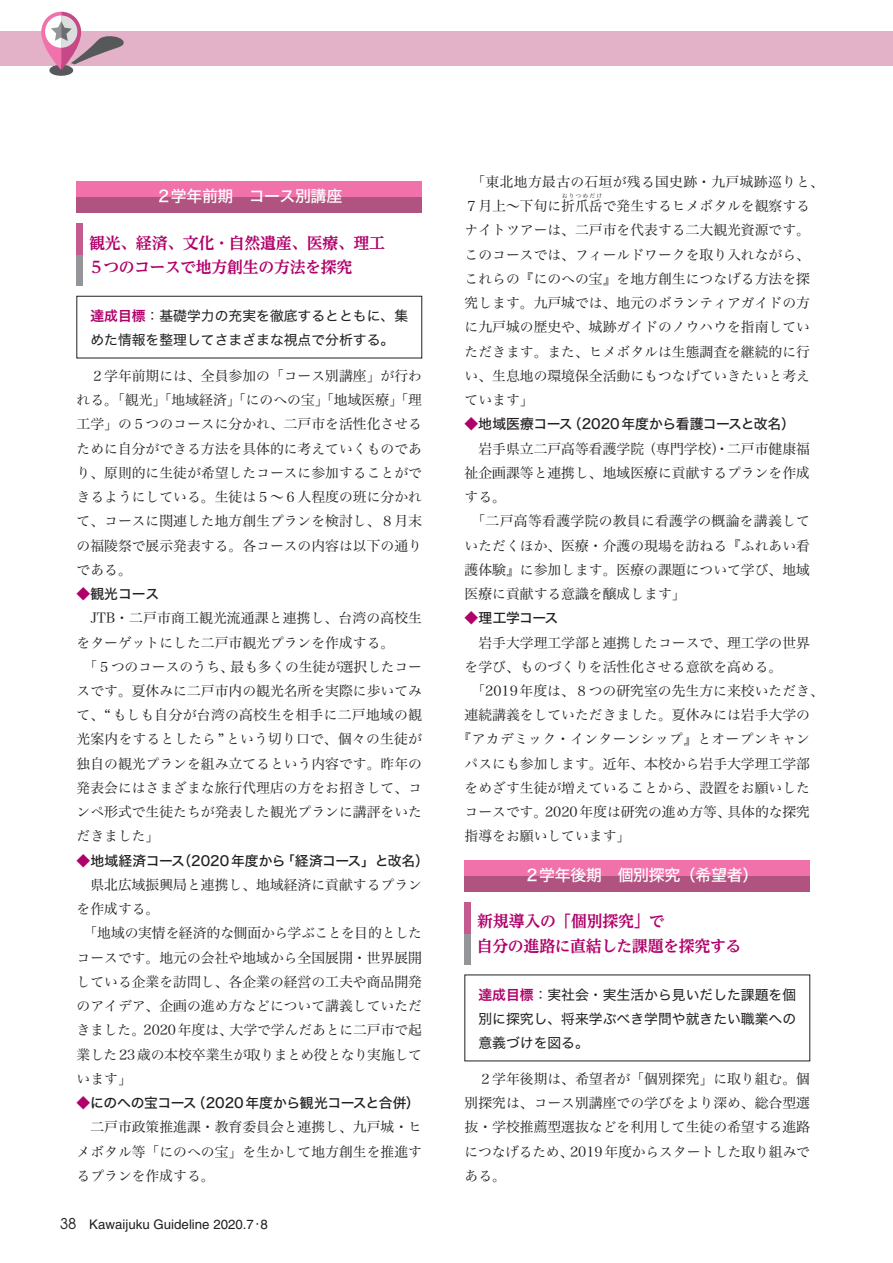
<style>
.page{position:relative;width:893px;height:1263px;background:#fff}
.page>*{position:absolute;margin:0;border:0;box-sizing:border-box;transform-origin:0 0}
.t1{font:700 15.9px/24.3px "UD Reimin Pro";letter-spacing:-.02em;color:#b0016a}
.t2{font:15.9px "Hira Kaku Std W5";letter-spacing:-.02em;color:#fff}
.t3{font:13.8px/24.3px "Hira Min Std W3";color:#231f20}
.t4{font:13.8px/24.3px "Hira Kaku Std W4";color:#231f20;text-align:justify}
.t5{font:13.8px "Hira Kaku Std W5";letter-spacing:-.015em;color:#231f20}
.t6{font:13.8px "Hira Min Std W3";letter-spacing:.02em;color:#231f20}
.t7{font:13.35px "Helvetica";color:#231f20}
.t8{font:5.85px "Hira Min Std W3";letter-spacing:.18em;color:#231f20}
.s1{font-family:"Hira Kaku Std W6";color:#b0016a}
.s2{color:#b0016a}
.s3{font-family:"Avant Garde";font-size:14.85px}
.s4{font-family:"Gothic BBB Pro";font-weight:500}
</style>
<div class="page">
<div style="left:77px;top:181px;width:345px;height:32px;background:#f171ab"></div>
<div style="left:77px;top:197px;width:345px;height:16px;background:#b15380"></div>
<div style="left:465px;top:860px;width:345px;height:31px;background:#f171ab"></div>
<div style="left:465px;top:875px;width:345px;height:16px;background:#b15380"></div>
<div style="left:465px;top:902px;width:6px;height:62px;background:#939598"></div>
<div style="left:465px;top:902px;width:6px;height:31px;background:#c45b8e"></div>
<div style="left:77px;top:223px;width:6px;height:63px;background:#939598"></div>
<div style="left:77px;top:223px;width:6px;height:31px;background:#c45b8e"></div>
<div style="left:77px;top:296px;width:345px;height:62px;border:1px solid #231f20"></div>
<div style="left:0;top:31px;width:893px;height:34px;background:#e3b2c8"></div>
<svg style="left:41px;top:12px;width:84px;height:64px"></svg>
<p class="t2" style="left:156px;top:184px;width:188px">２学年前期　コース別講座</p>
<p class="t1" style="left:89px;top:230px;width:298px">観光、経済、文化・自然遺産、医療、理工<br>５つのコースで地方創生の方法を探究</p>
<p class="t4" style="left:90px;top:303px;width:319px"><span class="s1">達成目標</span>：基礎学力の充実を徹底するとともに、集めた情報を整理してさまざまな視点で分析する。</p>
<p class="t3" style="left:77px;top:363px;width:347px;text-align:justify">　２学年前期には、全員参加の「コース別講座」が行われる。「観光」「地域経済」「にのへの宝」「地域医療」「理工学」の５つのコースに分かれ、二戸市を活性化させるために自分ができる方法を具体的に考えていくものであり、原則的に生徒が希望したコースに参加することができるようにしている。生徒は５～６人程度の班に分かれて、コースに関連した地方創生プランを検討し、８月末の福陵祭で展示発表する。各コースの内容は以下の通りである。</p>
<p class="t5" style="left:77px;top:583px;width:84px"><span class="s2">◆</span>観光コース</p>
<p class="t3" style="left:77px;top:605px;width:347px">　JTB・二戸市商工観光流通課と連携し、台湾の高校生をターゲットにした二戸市観光プランを作成する。<br>　「５つのコースのうち、最も多くの生徒が選択したコースです。夏休みに二戸市内の観光名所を実際に歩いてみて、“もしも自分が台湾の高校生を相手に二戸地域の観光案内をするとしたら”という切り口で、個々の生徒が独自の観光プランを組み立てるという内容です。昨年の発表会にはさまざまな旅行代理店の方をお招きして、コンペ形式で生徒たちが発表した観光プランに講評をいただきました」</p>
<p class="t5" style="left:77px;top:850px;width:354px"><span class="s2">◆</span>地域経済コース（2020年度から「経済コース」と改名）</p>
<p class="t3" style="left:77px;top:872px;width:347px">　県北広域振興局と連携し、地域経済に貢献するプランを作成する。<br>　「地域の実情を経済的な側面から学ぶことを目的としたコースです。地元の会社や地域から全国展開・世界展開している企業を訪問し、各企業の経営の工夫や商品開発のアイデア、企画の進め方などについて講義していただきました。2020年度は、大学で学んだあとに二戸市で起業した23歳の本校卒業生が取りまとめ役となり実施しています」</p>
<p class="t5" style="left:77px;top:1092px;width:345px"><span class="s2">◆</span>にのへの宝コース（2020 年度から観光コースと合併）</p>
<p class="t3" style="left:77px;top:1114px;width:347px;text-align:justify">　二戸市政策推進課・教育委員会と連携し、九戸城・ヒメボタル等「にのへの宝」を生かして地方創生を推進するプランを作成する。</p>
<p class="t7" style="left:60px;top:1216px;width:209px"><span class="s3">38</span> Kawaijuku Guideline 2020.7<span class="s4">･</span>8</p>
<p class="t3" style="left:465px;top:169px;width:361px">　「東北地方最古の石垣が残る国史跡・九戸城跡巡りと、<br>７月上〜下旬に折爪岳で発生するヒメボタルを観察する</p>
<p class="t8" style="left:562px;top:192px;width:42px">おりつめだけ</p>
<p class="t3" style="left:465px;top:218px;width:347px;text-align:justify">ナイトツアーは、二戸市を代表する二大観光資源です。このコースでは、フィールドワークを取り入れながら、これらの『にのへの宝』を地方創生につなげる方法を探究します。九戸城では、地元のボランティアガイドの方に九戸城の歴史や、城跡ガイドのノウハウを指南していただきます。また、ヒメボタルは生態調査を継続的に行い、生息地の環境保全活動にもつなげていきたいと考えています」</p>
<p class="t5" style="left:465px;top:414px;width:332px"><span class="s2">◆</span>地域医療コース（2020年度から看護コースと改名）</p>
<p class="t3" style="left:465px;top:436px;width:347px">　岩手県立二戸高等看護学院（専門学校）・二戸市健康福祉企画課等と連携し、地域医療に貢献するプランを作成する。<br>　「二戸高等看護学院の教員に看護学の概論を講義していただくほか、医療・介護の現場を訪ねる『ふれあい看護体験』に参加します。医療の課題について学び、地域医療に貢献する意識を醸成します」</p>
<p class="t5" style="left:465px;top:607px;width:95px"><span class="s2">◆</span>理工学コース</p>
<p class="t3" style="left:465px;top:630px;width:347px">　岩手大学理工学部と連携したコースで、理工学の世界</p>
<p class="t3" style="left:465px;top:654px;width:319px">を学び、ものづくりを活性化させる意欲を高める。</p>
<p class="t3" style="left:465px;top:678px;width:361px">　「2019年度は、８つの研究室の先生方に来校いただき、</p>
<p class="t3" style="left:465px;top:702px;width:347px">連続講義をしていただきました。夏休みには岩手大学の</p>
<p class="t6" style="left:458px;top:729px;width:354px">『アカデミック・インターンシップ』とオープンキャン</p>
<p class="t3" style="left:465px;top:751px;width:347px">パスにも参加します。近年、本校から岩手大学理工学部</p>
<p class="t3" style="left:465px;top:775px;width:347px">をめざす生徒が増えていることから、設置をお願いした</p>
<p class="t3" style="left:465px;top:799px;width:347px">コースです。2020年度は研究の進め方等、具体的な探究</p>
<p class="t3" style="left:465px;top:824px;width:167px">指導をお願いしています」</p>
<p class="t2" style="left:524px;top:863px;width:236px">２学年後期　個別探究（希望者）</p>
<p class="t1" style="left:477px;top:909px;width:266px">新規導入の「個別探究」で<br>自分の進路に直結した課題を探究する</p>
<p class="t4" style="left:478px;top:982px;width:319px"><span class="s1">達成目標</span>：実社会・実生活から見いだした課題を個別に探究し、将来学ぶべき学問や就きたい職業への意義づけを図る。</p>
<p class="t3" style="left:465px;top:1066px;width:347px;text-align:justify">　２学年後期は、希望者が「個別探究」に取り組む。個別探究は、コース別講座での学びをより深め、総合型選抜・学校推薦型選抜などを利用して生徒の希望する進路につなげるため、2019年度からスタートした取り組みである。</p>
</div>
